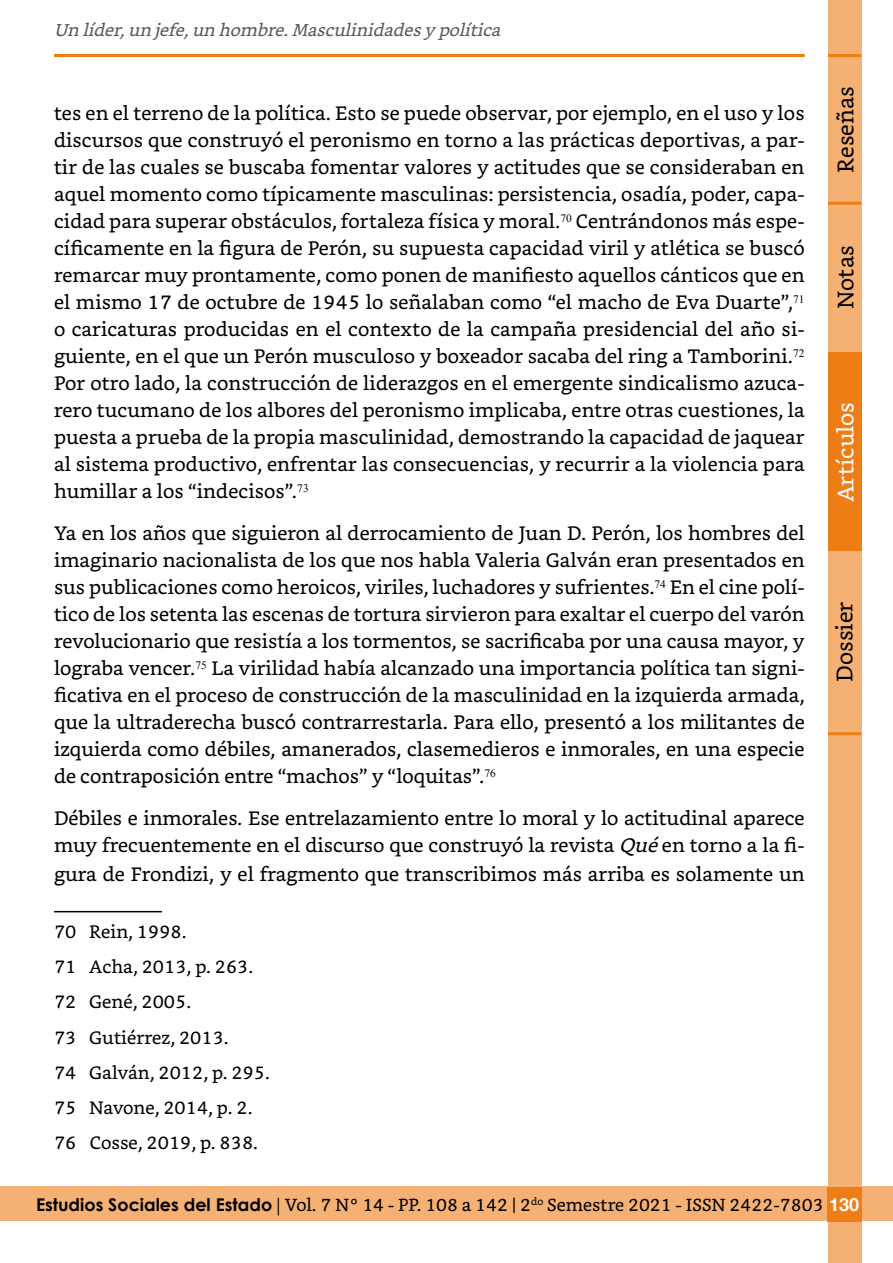
<style>
.page{position:relative;width:893px;height:1263px;background:#fff}
.page>*{position:absolute;margin:0;border:0;box-sizing:border-box;transform-origin:0 0}
.t1{font:22.5px "Bookerly";color:#000}
.t2{font:22.5px "Bookerly";color:#fff}
.Cuerpo{font:19.5px/27px "Bookerly";color:#000;text-align:justify}
.Notas_al_pie{font:18px "Bookerly";color:#000}
.t3{font:17.55px "Bookerly";color:#000}
.t4{font:italic 17.25px "Bookerly";color:#58595b}
.s1{font-style:italic}
.s2{font-family:"Century Gothic";font-weight:700}
.s3{font-family:"Minion Pro"}
.s4{font-family:"Helvetica Neue";font-weight:700;font-size:18px;color:#fff}
</style>
<div class="page">
<div style="left:0;top:1187px;width:893px;height:34px;background:#f5b173"></div>
<div style="left:828px;top:0;width:33px;height:1263px;background:#f5b173"></div>
<div style="left:828px;top:352px;width:33px;height:199px;background:#ef7d16"></div>
<hr style="left:828px;top:732px;width:33px;height:3px;background:#ef7d16">
<div style="left:827px;top:1187px;width:35px;height:35px;background:#ef7d16"></div>
<hr style="left:828px;top:202px;width:33px;height:3px;background:#ef7d16">
<hr style="left:828px;top:54px;width:33px;height:3px;background:#ef7d16">
<hr style="left:54px;top:54px;width:751px;height:3px;background:#ef7d16">
<hr style="left:54px;top:911px;width:108px;height:1px;background:#000">
<p class="t4" style="left:54px;top:20px;width:454px">Unlíder,unj efe,unhombre.Masculinidadesypolítica</p>
<p class="Cuerpo" style="left:54px;top:100px;width:752px">tes en el terreno de la política. Esto se puede observar, por ejemplo, en el uso y los discursos que construyó el peronismo en torno a las prácticas deportivas, a par&shy;tir de las cuales se buscaba fomentar valores y actitudes que se consideraban en aquel momento como típicamente masculinas: persistencia, osadía, poder, capa&shy;cidad para superar obstáculos, fortaleza física y moral.<sup>70</sup> Centrándonos más espe&shy;cíficamente en la figura de Perón, su supuesta capacidad viril y atlética se buscó remarcar muy prontamente, como ponen de manifiesto aquellos cánticos que en el mismo 17 de octubre de 1945 lo señalaban como “el macho de Eva Duarte”,<sup>71 </sup>o caricaturas producidas en el contexto de la campaña presidencial del año si&shy;guiente, en el que un Perón musculoso y boxeador sacaba del ring a Tamborini.<sup>72<br></sup>Por otro lado, la construcción de liderazgos en el emergente sindicalismo azuca&shy;rero tucumano de los albores del peronismo implicaba, entre otras cuestiones, la puesta a prueba de la propia masculinidad, demostrando la capacidad de jaquear al sistema productivo, enfrentar las consecuencias, y recurrir a la violencia para humillar a los “indecisos”.<sup>73</sup></p>
<p class="Cuerpo" style="left:54px;top:520px;width:752px">Ya en los años que siguieron al derrocamiento de Juan D. Perón, los hombres del imaginario nacionalista de los que nos habla Valeria Galván eran presentados en sus publicaciones como heroicos, viriles, luchadores y sufrientes.<sup>74</sup> En el cine polí&shy;tico de los setenta las escenas de tortura sirvieron para exaltar el cuerpo del varón revolucionario que resistía a los tormentos, se sacrificaba por una causa mayor, y lograba vencer.<sup>75</sup> La virilidad había alcanzado una importancia política tan signi&shy;ficativa en el proceso de construcción de la masculinidad en la izquierda armada, que la ultraderecha buscó contrarrestarla. Para ello, presentó a los militantes de izquierda como débiles, amanerados, clasemedieros e inmorales, en una especie de contraposición entre “machos” y “loquitas”.<sup>76</sup></p>
<p class="Cuerpo" style="left:54px;top:804px;width:752px;line-height:27.8px">Débiles e inmorales. Ese entrelazamiento entre lo moral y lo actitudinal aparece muy frecuentemente en el discurso que construyó la revista <span class="s1">Qué</span>en torno a la fi&shy;gura de Frondizi, y el fragmento que transcribimos más arriba es solamente un</p>
<p class="Notas_al_pie" style="left:54px;top:921px;width:134px">70 Rein, 1998.</p>
<p class="Notas_al_pie" style="left:54px;top:956px;width:201px">71 Acha, 2013, p. 263.</p>
<p class="Notas_al_pie" style="left:54px;top:992px;width:139px">72 Gené, 2005.</p>
<p class="Notas_al_pie" style="left:54px;top:1027px;width:176px">73 Gutiérrez, 2013.</p>
<p class="Notas_al_pie" style="left:54px;top:1062px;width:217px">74 Galván, 2012, p. 295.</p>
<p class="Notas_al_pie" style="left:54px;top:1097px;width:200px">75 Navone, 2014, p. 2.</p>
<p class="Notas_al_pie" style="left:54px;top:1133px;width:206px">76 Cosse, 2019, p. 838.</p>
<p class="t1" style="left:833px;top:173px;width:88px;rotate:-90deg">Reseñas</p>
<p class="t1" style="left:833px;top:309px;width:65px;rotate:-90deg">Notas</p>
<p class="t2" style="left:833px;top:502px;width:102px;rotate:-90deg">Artículos</p>
<p class="t1" style="left:832px;top:682px;width:82px;rotate:-90deg">Dossier</p>
<p class="t3" style="left:36px;top:1194px;width:825px"><span class="s2">Estudios Sociales del Estado</span> <span class="s3">|</span> Vol. 7 N° 14 - PP. 108 a 142 | 2<sup>do</sup> Semestre 2021 - ISSN 2422-7803 <span class="s4">130</span></p>
</div>
